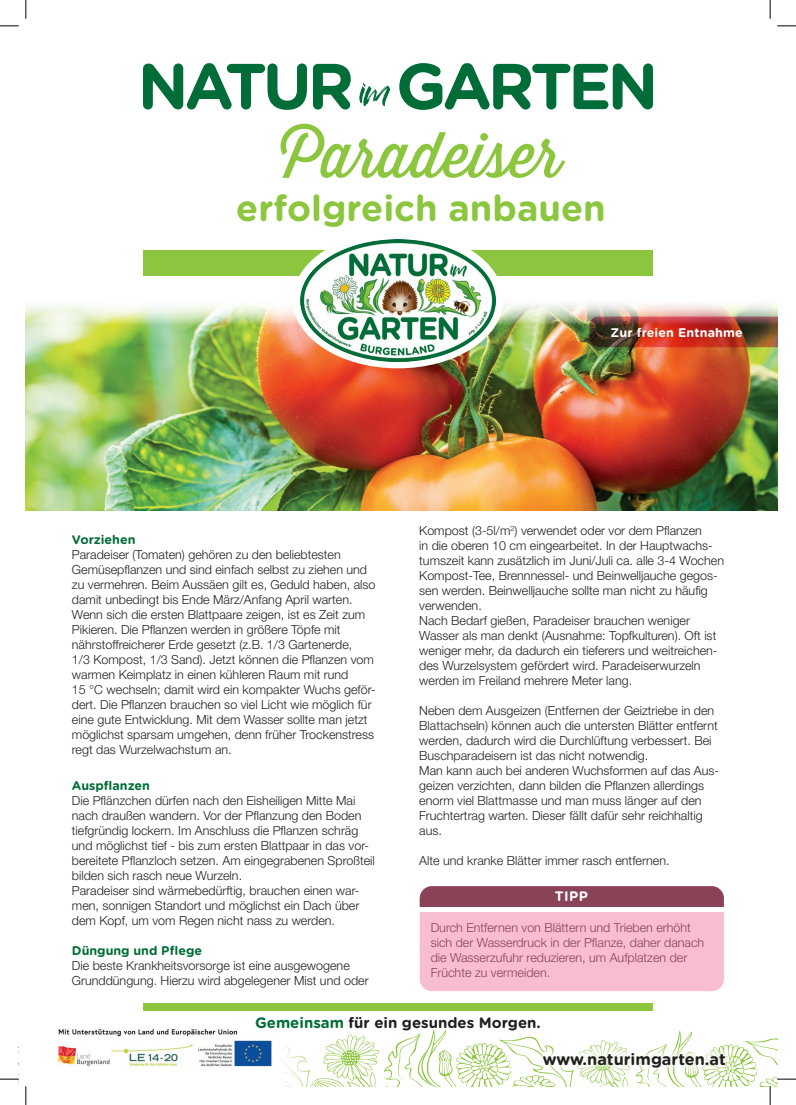
<style>
.page{position:relative;width:796px;height:1105px;background:#fff}
.page>*{position:absolute;margin:0;border:0;box-sizing:border-box;transform-origin:0 0}
.t1{font:62.5px "Thirsty Script";color:#8bc63e}
.t2{font:700 36.25px "Gotham Rounded";color:#8bc63e}
.t3{font:700 16.25px "Gotham Rounded";color:#231f20}
.t4{font:700 15px "Gotham Rounded";color:#231f20}
.t5{font:700 13.75px "Gotham Rounded";color:#fff}
.t6{font:300 12.5px/15px "Helvetica Neue LT Pro";color:#231f20}
.t7{font:300 12.5px/15px "Helvetica Neue LT Pro";color:#8a4257}
.t8{font:700 12.5px "Gotham Rounded";color:#006d38}
.t9{font:700 12.5px "Gotham Rounded";letter-spacing:.01em;color:#fff}
.s1{color:#006d38}
</style>
<div class="page">
<img style="left:26px;top:304px;width:751px;height:206px">
<div style="left:143px;top:1002px;width:510px;height:7px;background:#8bc63e"></div>
<div style="left:143px;top:250px;width:510px;height:26px;background:#8bc63e"></div>
<div style="left:293px;top:231px;width:210px;height:137px;background:#fff;border-radius:50%"></div>
<img style="left:300px;top:240px;width:195px;height:121px">
<div style="left:420px;top:885px;width:304px;height:105px;background:#f8bed0;border-radius:12px"></div>
<div style="left:420px;top:885px;width:304px;height:25px;background:#8a4257"></div>
<hr style="left:419px;top:907px;width:310px;height:4px;background:#fff">
<img style="left:589px;top:316px;width:188px;height:31px">
<svg style="left:143px;top:63px;width:510px;height:47px"></svg>
<svg style="left:0;top:25px;width:19px;height:2px"></svg>
<svg style="left:777px;top:25px;width:19px;height:2px"></svg>
<svg style="left:25px;top:0;width:2px;height:19px"></svg>
<svg style="left:769px;top:0;width:2px;height:19px"></svg>
<svg style="left:0;top:1028px;width:796px;height:76px"></svg>
<p class="t1" style="left:280px;top:110px;width:282px">Paradeiser</p>
<p class="t2" style="left:236px;top:181px;width:371px">erfolgreich anbauen</p>
<p class="t9" style="left:610px;top:323px;width:134px">Zur freien Entnahme</p>
<p class="t8" style="left:72px;top:530px;width:65px">Vorziehen</p>
<p class="t6" style="left:72px;top:546px;width:305px">Paradeiser (Tomaten) gehören zu den beliebtesten Gemüsepflanzen und sind einfach selbst zu ziehen und zu vermehren. Beim Aussäen gilt es, Geduld haben, also damit unbedingt bis Ende März/Anfang April warten.</p>
<p class="t6" style="left:72px;top:606px;width:303px">Wenn sich die ersten Blattpaare zeigen, ist es Zeit zum Pikieren. Die Pflanzen werden in größere Töpfe mit nährstoffreicherer Erde gesetzt (z.B. 1/3 Gartenerde,<br>1/3 Kompost, 1/3 Sand). Jetzt können die Pflanzen vom warmen Keimplatz in einen kühleren Raum mit rund</p>
<p class="t6" style="left:72px;top:681px;width:305px">15 °C wechseln; damit wird ein kompakter Wuchs geför&shy;dert. Die Pflanzen brauchen so viel Licht wie möglich für eine gute Entwicklung. Mit dem Wasser sollte man jetzt möglichst sparsam umgehen, denn früher Trockenstress regt das Wurzelwachstum an.</p>
<p class="t8" style="left:72px;top:776px;width:80px">Auspflanzen</p>
<p class="t6" style="left:72px;top:792px;width:304px">Die Pflänzchen dürfen nach den Eisheiligen Mitte Mai nach draußen wandern. Vor der Pflanzung den Boden tiefgründig lockern. Im Anschluss die Pflanzen schräg und möglichst tief - bis zum ersten Blattpaar in das vor&shy;bereitete Pflanzloch setzen. Am eingegrabenen Sproßteil bilden sich rasch neue Wurzeln.</p>
<p class="t6" style="left:72px;top:882px;width:289px;text-align:justify">Paradeiser sind wärmebedürftig, brauchen einen war&shy;men, sonnigen Standort und möglichst ein Dach über dem Kopf, um vom Regen nicht nass zu werden.</p>
<p class="t8" style="left:72px;top:941px;width:132px">Düngung und Pflege</p>
<p class="t6" style="left:72px;top:957px;width:298px">Die beste Krankheitsvorsorge ist eine ausgewogene<br>Grunddüngung. Hierzu wird abgelegener Mist und oder</p>
<p class="t6" style="left:419px;top:522px;width:306px">Kompost (3-5l/m<sup>2</sup>) verwendet oder vor dem Pflanzen<br>in die oberen 10 cm eingearbeitet. In der Hauptwachs&shy;tumszeit kann zusätzlich im Juni/Juli ca. alle 3-4 Wochen Kompost-Tee, Brennnessel- und Beinwelljauche gegos&shy;sen werden. Beinwelljauche sollte man nicht zu häufig verwenden.</p>
<p class="t6" style="left:419px;top:612px;width:300px">Nach Bedarf gießen, Paradeiser brauchen weniger Wasser als man denkt (Ausnahme: Topfkulturen). Oft ist weniger mehr, da dadurch ein tieferers und weitreichen&shy;des Wurzelsystem gefördert wird. Paradeiserwurzeln werden im Freiland mehrere Meter lang.</p>
<p class="t6" style="left:419px;top:702px;width:300px">Neben dem Ausgeizen (Entfernen der Geiztriebe in den Blattachseln) können auch die untersten Blätter entfernt werden, dadurch wird die Durchlüftung verbessert. Bei Buschparadeisern ist das nicht notwendig.</p>
<p class="t6" style="left:419px;top:762px;width:301px">Man kann auch bei anderen Wuchsformen auf das Aus&shy;geizen verzichten, dann bilden die Pflanzen allerdings enorm viel Blattmasse und man muss länger auf den Fruchtertrag warten. Dieser fällt dafür sehr reichhaltig aus.</p>
<p class="t6" style="left:419px;top:852px;width:252px">Alte und kranke Blätter immer rasch entfernen.</p>
<p class="t5" style="left:555px;top:885px;width:35px">TIPP</p>
<p class="t7" style="left:431px;top:919px;width:275px">Durch Entfernen von Blättern und Trieben erhöht sich der Wasserdruck in der Pflanze, daher danach die Wasserzufuhr reduzieren, um Aufplatzen der Früchte zu vermeiden.</p>
<p class="t4" style="left:255px;top:1010px;width:287px"><span class="s1">Gemeinsam</span> für ein gesundes Morgen.</p>
<p class="t3" style="left:543px;top:1047px;width:185px">www.naturimgarten.at</p>
</div>
